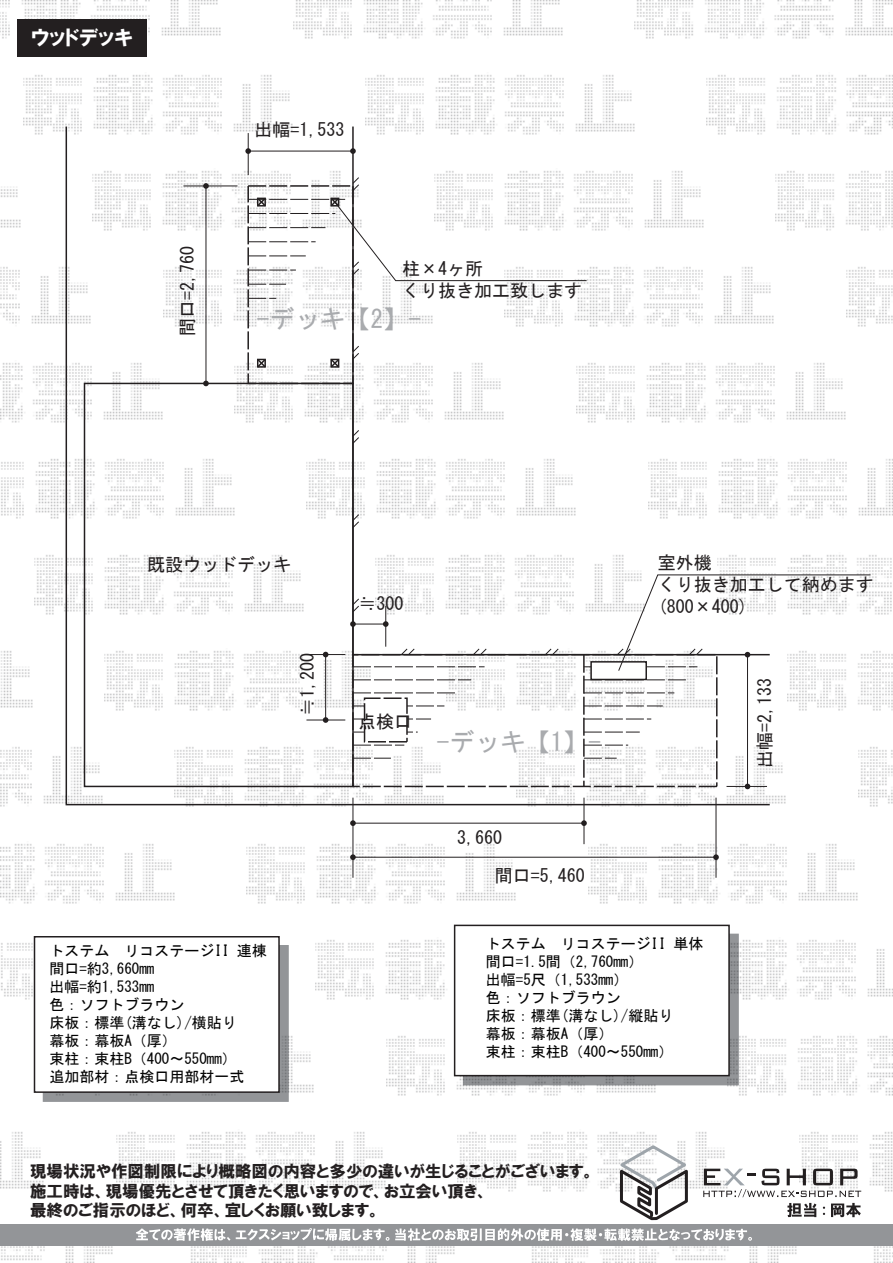
<style>
.page{position:relative;width:893px;height:1263px;background:#fff}
.page>*{position:absolute;margin:0;border:0;box-sizing:border-box;transform-origin:0 0}
.t1{font:25.35px "MS Gothic";color:#a9abae}
.t2{font:21px "HGP Soei Kakugothic UB";color:#fff}
.t3{font:18px/21.6px "MS Gothic";color:#231f20}
.t4{font:16.5px/19.8px "HGP Soei Kakugothic UB";color:#231f20}
.t5{font:15px/18px "MS Gothic";color:#030303}
</style>
<div class="page">
<img style="left:0;top:0;width:221px;height:39px">
<img style="left:293px;top:0;width:270px;height:39px">
<img style="left:635px;top:0;width:258px;height:39px">
<img style="left:24px;top:75px;width:269px;height:60px">
<img style="left:365px;top:75px;width:270px;height:50px">
<img style="left:707px;top:75px;width:186px;height:60px">
<img style="left:0;top:186px;width:21px;height:42px">
<img style="left:776px;top:171px;width:117px;height:60px">
<img style="left:0;top:267px;width:65px;height:57px">
<img style="left:846px;top:267px;width:47px;height:60px">
<img style="left:0;top:363px;width:65px;height:60px">
<img style="left:771px;top:363px;width:75px;height:57px">
<img style="left:1px;top:459px;width:64px;height:60px">
<img style="left:771px;top:459px;width:122px;height:60px">
<img style="left:34px;top:555px;width:31px;height:60px">
<img style="left:771px;top:555px;width:121px;height:60px">
<img style="left:0;top:651px;width:33px;height:57px">
<img style="left:0;top:747px;width:65px;height:60px">
<img style="left:858px;top:747px;width:35px;height:60px">
<img style="left:528px;top:795px;width:258px;height:13px">
<img style="left:0;top:844px;width:175px;height:60px">
<img style="left:247px;top:841px;width:270px;height:63px">
<img style="left:588px;top:841px;width:270px;height:63px">
<img style="left:1px;top:937px;width:33px;height:63px">
<img style="left:316px;top:937px;width:138px;height:63px">
<img style="left:739px;top:940px;width:154px;height:60px">
<img style="left:289px;top:1036px;width:25px;height:57px">
<img style="left:386px;top:1033px;width:270px;height:63px">
<img style="left:728px;top:1036px;width:165px;height:60px">
<img style="left:0;top:1132px;width:44px;height:57px">
<img style="left:116px;top:1132px;width:270px;height:60px">
<img style="left:800px;top:1132px;width:93px;height:60px">
<img style="left:458px;top:1132px;width:270px;height:60px">
<img style="left:0;top:1245px;width:117px;height:18px">
<img style="left:188px;top:1245px;width:270px;height:18px">
<img style="left:872px;top:1225px;width:21px;height:38px">
<img style="left:530px;top:1245px;width:270px;height:18px">
<svg style="left:65px;top:125px;width:706px;height:681px"></svg>
<div style="left:84px;top:383px;width:270px;height:404px;border:2px solid #231f20"></div>
<div style="left:247px;top:185px;width:107px;height:199px;border:2px dashed #231f20"></div>
<div style="left:352px;top:654px;width:365px;height:133px;border:2px dashed #231f20"></div>
<svg style="left:248px;top:298px;width:28px;height:1px"></svg>
<svg style="left:353px;top:666px;width:132px;height:1px"></svg>
<svg style="left:353px;top:679px;width:118px;height:1px"></svg>
<svg style="left:353px;top:692px;width:105px;height:1px"></svg>
<svg style="left:353px;top:706px;width:91px;height:1px"></svg>
<svg style="left:353px;top:719px;width:78px;height:1px"></svg>
<svg style="left:353px;top:732px;width:65px;height:1px"></svg>
<svg style="left:353px;top:745px;width:51px;height:1px"></svg>
<svg style="left:353px;top:758px;width:38px;height:1px"></svg>
<div style="left:364px;top:697px;width:44px;height:45px;background:#fff;border:2px dashed #231f20"></div>
<svg style="left:616px;top:1143px;width:75px;height:78px"></svg>
<svg style="left:703px;top:1169px;width:158px;height:28px"></svg>
<svg style="left:463px;top:934px;width:276px;height:151px;background:#8c8e91"></svg>
<div style="left:454px;top:925px;width:276px;height:151px;background:#fff;border:2px solid #231f20"></div>
<div style="left:43px;top:945px;width:246px;height:157px;background:#939598;border:2px solid #939598"></div>
<div style="left:34px;top:936px;width:246px;height:157px;background:#fff;border:2px solid #231f20"></div>
<div style="left:18px;top:19px;width:129px;height:37px;background:#231f20"></div>
<div style="left:0;top:1224px;width:892px;height:21px;background:#939598"></div>
<svg style="left:136px;top:1228px;width:253px;height:13px"></svg>
<svg style="left:395px;top:1228px;width:357px;height:13px"></svg>
<svg style="left:787px;top:1203px;width:29px;height:14px"></svg>
<svg style="left:823px;top:1206px;width:2px;height:9px"></svg>
<svg style="left:831px;top:1203px;width:30px;height:14px"></svg>
<svg style="left:248px;top:177px;width:339px;height:108px"></svg>
<hr style="left:183px;top:186px;width:54px;height:1px;background:#231f20">
<hr style="left:206px;top:186px;width:1px;height:197px;background:#231f20">
<svg style="left:203px;top:381px;width:6px;height:5px"></svg>
<svg style="left:203px;top:183px;width:6px;height:6px"></svg>
<hr style="left:248px;top:133px;width:1px;height:42px;background:#231f20">
<hr style="left:248px;top:151px;width:105px;height:1px;background:#231f20">
<svg style="left:350px;top:148px;width:6px;height:6px"></svg>
<svg style="left:245px;top:148px;width:6px;height:6px"></svg>
<hr style="left:385px;top:606px;width:1px;height:41px;background:#231f20">
<hr style="left:353px;top:624px;width:33px;height:1px;background:#231f20">
<svg style="left:350px;top:621px;width:6px;height:6px"></svg>
<svg style="left:383px;top:621px;width:6px;height:6px"></svg>
<hr style="left:306px;top:720px;width:39px;height:1px;background:#231f20">
<hr style="left:306px;top:654px;width:39px;height:1px;background:#231f20">
<hr style="left:325px;top:654px;width:1px;height:66px;background:#231f20">
<svg style="left:323px;top:717px;width:5px;height:6px"></svg>
<svg style="left:323px;top:652px;width:5px;height:5px"></svg>
<svg style="left:583px;top:574px;width:288px;height:215px"></svg>
<hr style="left:353px;top:798px;width:1px;height:80px;background:#231f20">
<hr style="left:584px;top:798px;width:1px;height:46px;background:#231f20">
<hr style="left:716px;top:798px;width:1px;height:80px;background:#231f20">
<hr style="left:353px;top:823px;width:231px;height:1px;background:#231f20">
<svg style="left:350px;top:820px;width:6px;height:6px"></svg>
<svg style="left:581px;top:820px;width:6px;height:6px"></svg>
<hr style="left:353px;top:857px;width:363px;height:1px;background:#231f20">
<svg style="left:713px;top:854px;width:6px;height:6px"></svg>
<svg style="left:350px;top:854px;width:6px;height:6px"></svg>
<h2 class="t2" style="left:31px;top:27px;width:103px">ウッドデッキ</h2>
<p class="t3" style="left:177px;top:336px;width:91px;rotate:-90deg">間口=2,760</p>
<p class="t3" style="left:254px;top:119px;width:91px">出幅=1,533</p>
<p class="t3" style="left:402px;top:258px;width:181px">柱×4ヶ所<br>くり抜き加工致します</p>
<h1 class="t1" style="left:257px;top:307px;width:166px">-デッキ【2】-</h1>
<p class="t3" style="left:147px;top:554px;width:145px">既設ウッドデッキ</p>
<p class="t3" style="left:297px;top:716px;width:64px;rotate:-90deg">≒1,200</p>
<p class="t3" style="left:358px;top:593px;width:47px">≒300</p>
<p class="t3" style="left:358px;top:711px;width:55px">点検口</p>
<h1 class="t1" style="left:437px;top:730px;width:166px">-デッキ【1】-</h1>
<p class="t3" style="left:495px;top:819px;width:91px;line-height:37.5px;text-indent:-37px">3,660<br>間口=5,460</p>
<p class="t3" style="left:658px;top:552px;width:217px">室外機<br>くり抜き加工して納めます(800×400)</p>
<p class="t3" style="left:754px;top:768px;width:91px;rotate:-90deg">出幅=2,133</p>
<p class="t5" style="left:49px;top:941px;width:219px">トステム リコステージII 連棟間口=約3,660mm<br>出幅=約1,533mm<br>色：ソフトブラウン<br>床板：標準(溝なし)/横貼り<br>幕板：幕板A（厚）<br>束柱：束柱B（400～550mm）<br>追加部材：点検口用部材一式</p>
<p class="t5" style="left:486px;top:934px;width:219px">トステム リコステージII 単体間口=1.5間（2,760mm）<br>出幅=5尺（1,533mm）<br>色：ソフトブラウン<br>床板：標準(溝なし)/縦貼り<br>幕板：幕板A（厚）<br>束柱：束柱B（400～550mm）</p>
<p class="t4" style="left:30px;top:1161px;width:566px">現場状況や作図制限により概略図の内容と多少の違いが生じることがございます。施工時は、現場優先とさせて頂きたく思いますので、お立会い頂き、<br>最終のご指示のほど、何卒、宜しくお願い致します。</p>
</div>
